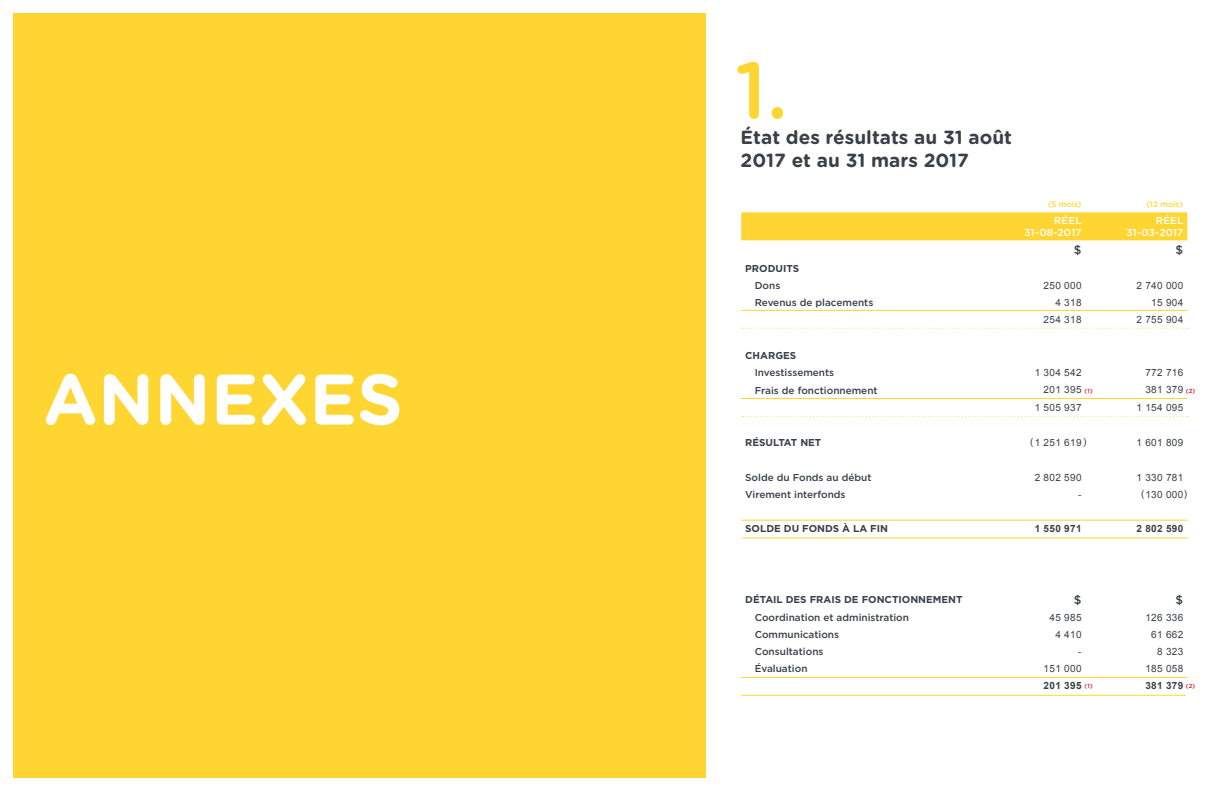
<style>
.page{position:relative;width:1224px;height:792px;background:#fff}
.page>*{position:absolute;margin:0;border:0;box-sizing:border-box;transform-origin:0 0}
.t1{font:500 80px "Gotham Rounded";color:#ffd631}
.t2{font:700 71.4px "Gotham Rounded";color:#fff}
.t3{font:700 19px/22.8px "Gotham Rounded";color:#394049}
.t4{font:500 12px "Gotham";color:#394049}
.t5{font:500 10px "Gotham";color:#394049}
.t6{font:10px "Arial";letter-spacing:.03em;color:#394049}
.t7{font:700 10px "Gotham";color:#394049}
.t8{font:500 10px/12px "Gotham";letter-spacing:.02em;color:#fff;text-align:right}
.t9{font:700 10px "Arial";letter-spacing:.03em;color:#394049}
.t10{font:500 8px "Gotham";color:#ffd631}
.t11{font:500 6px "Gotham";color:#ce1625}
</style>
<div class="page">
<div style="left:14px;top:14px;width:692px;height:764px;background:#ffd631"></div>
<div style="left:741px;top:212px;width:446px;height:28px;background:#ffd631"></div>
<hr style="left:741px;top:310px;width:446px;height:1px;background:#ffd631">
<hr style="left:741px;top:398px;width:446px;height:1px;background:#ffd631">
<hr style="left:741px;top:520px;width:446px;height:1px;background:#ffd631">
<hr style="left:741px;top:677px;width:446px;height:1px;background:#ffd631">
<svg style="left:742px;top:328px;width:446px;height:1px"></svg>
<svg style="left:742px;top:416px;width:446px;height:1px"></svg>
<hr style="left:742px;top:538px;width:446px;height:1px;background:#ffd631">
<hr style="left:741px;top:695px;width:445px;height:1px;background:#ffd631">
<h2 class="t2" style="left:43px;top:347px;width:361px">ANNEXES</h2>
<h1 class="t1" style="left:735px;top:33px;width:55px">1.</h1>
<h3 class="t3" style="left:741px;top:125px;width:273px">État des résultats au 31 août<br>2017 et au 31 mars 2017</h3>
<p class="t10" style="left:1048px;top:199px;width:35px">(5 mois)</p>
<p class="t10" style="left:1146px;top:199px;width:38px">(12 mois)</p>
<p class="t8" style="left:1025px;top:215px;width:59px">RÉEL<br>31-08-2017</p>
<p class="t8" style="left:1127px;top:215px;width:58px">RÉEL<br>31-03-2017</p>
<p class="t4" style="left:1074px;top:242px;width:9px">$</p>
<p class="t4" style="left:1176px;top:242px;width:9px">$</p>
<p class="t7" style="left:745px;top:261px;width:55px">PRODUITS</p>
<p class="t5" style="left:755px;top:279px;width:27px">Dons</p>
<p class="t6" style="left:1044px;top:279px;width:39px">250 000</p>
<p class="t6" style="left:1136px;top:279px;width:48px">2 740 000</p>
<p class="t5" style="left:755px;top:296px;width:120px">Revenus de placements</p>
<p class="t6" style="left:1055px;top:296px;width:28px">4 318</p>
<p class="t6" style="left:1151px;top:296px;width:34px">15 904</p>
<p class="t6" style="left:1044px;top:313px;width:39px">254 318</p>
<p class="t6" style="left:1136px;top:313px;width:48px">2 755 904</p>
<p class="t7" style="left:745px;top:349px;width:53px">CHARGES</p>
<p class="t5" style="left:755px;top:366px;width:81px">Investissements</p>
<p class="t6" style="left:1035px;top:366px;width:48px">1 304 542</p>
<p class="t6" style="left:1145px;top:366px;width:39px">772 716</p>
<p class="t5" style="left:755px;top:384px;width:124px">Frais de fonctionnement</p>
<p class="t6" style="left:1044px;top:383px;width:39px">201 395</p>
<p class="t6" style="left:1145px;top:383px;width:39px">381 379</p>
<p class="t6" style="left:1035px;top:401px;width:48px">1 505 937</p>
<p class="t6" style="left:1136px;top:401px;width:48px">1 154 095</p>
<p class="t7" style="left:745px;top:436px;width:78px">RÉSULTAT NET</p>
<p class="t6" style="left:1035px;top:436px;width:48px">1 251 619</p>
<p class="t6" style="left:1136px;top:436px;width:48px">1 601 809</p>
<p class="t5" style="left:745px;top:471px;width:128px">Solde du Fonds au début</p>
<p class="t6" style="left:1035px;top:471px;width:48px">2 802 590</p>
<p class="t6" style="left:1136px;top:471px;width:48px">1 330 781</p>
<p class="t5" style="left:745px;top:488px;width:102px">Virement interfonds</p>
<p class="t6" style="left:1078px;top:488px;width:5px">-</p>
<p class="t6" style="left:1141px;top:488px;width:47px">(130 000)</p>
<p class="t7" style="left:745px;top:522px;width:144px">SOLDE DU FONDS À LA FIN</p>
<p class="t9" style="left:1035px;top:522px;width:48px">1 550 971</p>
<p class="t9" style="left:1136px;top:522px;width:48px">2 802 590</p>
<p class="t11" style="left:1085px;top:386px;width:10px">(1)</p>
<p class="t11" style="left:1186px;top:386px;width:11px">(2)</p>
<p class="t6" style="left:1030px;top:435px;width:5px">(</p>
<p class="t6" style="left:1083px;top:435px;width:5px">)</p>
<p class="t7" style="left:745px;top:593px;width:219px">DÉTAIL DES FRAIS DE FONCTIONNEMENT</p>
<p class="t4" style="left:1074px;top:592px;width:9px">$</p>
<p class="t4" style="left:1176px;top:592px;width:9px">$</p>
<p class="t5" style="left:755px;top:611px;width:156px">Coordination et administration</p>
<p class="t6" style="left:1050px;top:611px;width:34px">45 985</p>
<p class="t6" style="left:1145px;top:611px;width:39px">126 336</p>
<p class="t5" style="left:755px;top:628px;width:86px">Communications</p>
<p class="t6" style="left:1055px;top:628px;width:28px">4 410</p>
<p class="t6" style="left:1151px;top:628px;width:34px">61 662</p>
<p class="t5" style="left:755px;top:645px;width:70px">Consultations</p>
<p class="t6" style="left:1078px;top:645px;width:5px">-</p>
<p class="t6" style="left:1157px;top:645px;width:28px">8 323</p>
<p class="t5" style="left:755px;top:662px;width:54px">Évaluation</p>
<p class="t6" style="left:1044px;top:662px;width:39px">151 000</p>
<p class="t6" style="left:1145px;top:662px;width:39px">185 058</p>
<p class="t9" style="left:1044px;top:679px;width:39px">201 395</p>
<p class="t9" style="left:1145px;top:679px;width:39px">381 379</p>
<p class="t11" style="left:1085px;top:682px;width:10px">(1)</p>
<p class="t11" style="left:1186px;top:682px;width:11px">(2)</p>
</div>
